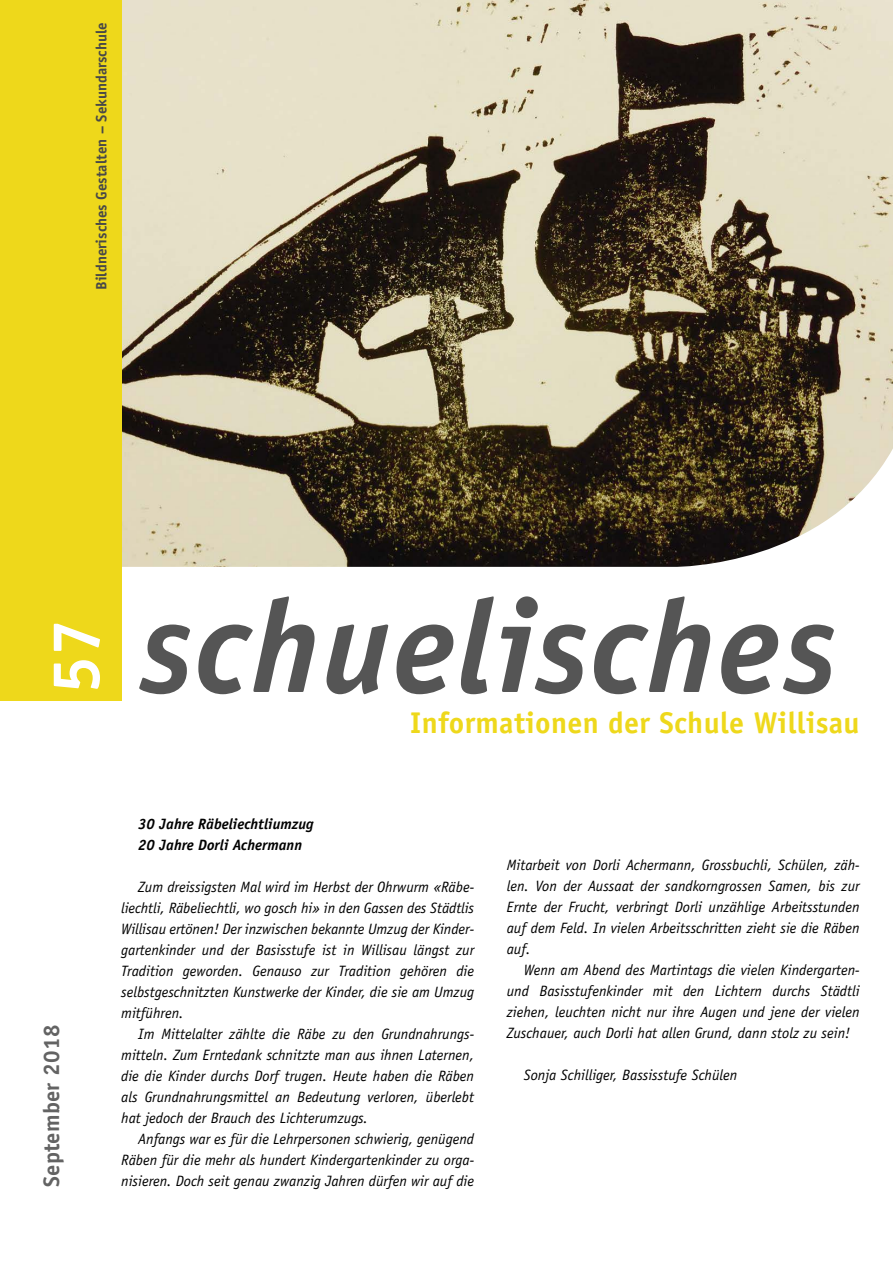
<style>
.page{position:relative;width:893px;height:1263px;background:#fff}
.page>*{position:absolute;margin:0;border:0;box-sizing:border-box;transform-origin:0 0}
.t1{font:italic 700 132px "Officina Sans";letter-spacing:.02em;color:#555}
.t2{font:700 67.5px "Officina Serif";color:#fff}
.t3{font:700 30px "Officina Sans";letter-spacing:.01em;color:#eed81b}
.t4{font:700 22.5px "Officina Sans";letter-spacing:.01em;color:#636363}
.t5{font:italic 15px/21px "Officina Sans";color:#000;text-align:justify}
.t6{font:italic 700 15px/21px "Officina Sans";color:#000}
.t7{font:700 15px "Officina Sans";color:#484848}
</style>
<div class="page">
<img style="left:122px;top:0;width:771px;height:567px">
<div style="left:0;top:0;width:122px;height:701px;background:#eed81b"></div>
<p class="t7" style="left:92px;top:290px;width:269px;rotate:-90deg">Bildnerisches Gestalten – Sekundarschule</p>
<h2 class="t2" style="left:34px;top:693px;width:77px;rotate:-90deg">57</h2>
<h1 class="t1" style="left:141px;top:568px;width:697px">schuelisches</h1>
<h3 class="t3" style="left:410px;top:704px;width:451px">Informationen der Schule Willisau</h3>
<h3 class="t4" style="left:37px;top:1187px;width:164px;rotate:-90deg">September 2018</h3>
<p class="t6" style="left:138px;top:813px;width:177px">30 Jahre Räbeliechtliumzug<br>20 Jahre Dorli Achermann</p>
<p class="t5" style="left:121px;top:876px;width:354px;text-indent:17px">Zum dreissigsten Mal wird im Herbst der Ohrwurm «Räbe&shy;liechtli, Räbeliechtli, wo gosch hi» in den Gassen des Städtlis Willisau ertönen! Der inzwischen bekannte Umzug der Kinder&shy;gartenkinder und der Basisstufe ist in Willisau längst zur Tradition geworden. Genauso zur Tradition gehören die selbstgeschnitzten Kunstwerke der Kinder, die sie am Umzug mitführen.</p>
<p class="t5" style="left:121px;top:1023px;width:354px;text-indent:17px">Im Mittelalter zählte die Räbe zu den Grundnahrungs&shy;mitteln. Zum Erntedank schnitzte man aus ihnen Laternen, die die Kinder durchs Dorf trugen. Heute haben die Räben als Grundnahrungsmittel an Bedeutung verloren, überlebt hat jedoch der Brauch des Lichterumzugs.</p>
<p class="t5" style="left:121px;top:1128px;width:354px;text-indent:17px">Anfangs war es für die Lehrpersonen schwierig, genügend Räben für die mehr als hundert Kindergartenkinder zu orga&shy;nisieren. Doch seit genau zwanzig Jahren dürfen wir auf die</p>
<p class="t5" style="left:507px;top:855px;width:354px">Mitarbeit von Dorli Achermann, Grossbuchli, Schülen, zäh&shy;len. Von der Aussaat der sandkorngrossen Samen, bis zur Ernte der Frucht, verbringt Dorli unzählige Arbeitsstunden auf dem Feld. In vielen Arbeitsschritten zieht sie die Räben auf.</p>
<p class="t5" style="left:507px;top:960px;width:354px;text-indent:17px">Wenn am Abend des Martintags die vielen Kindergarten&shy;und Basisstufenkinder mit den Lichtern durchs Städtli ziehen, leuchten nicht nur ihre Augen und jene der vielen Zuschauer, auch Dorli hat allen Grund, dann stolz zu sein!</p>
<p class="t5" style="left:524px;top:1065px;width:215px">Sonja Schilliger, Bassisstufe Schülen</p>
</div>
